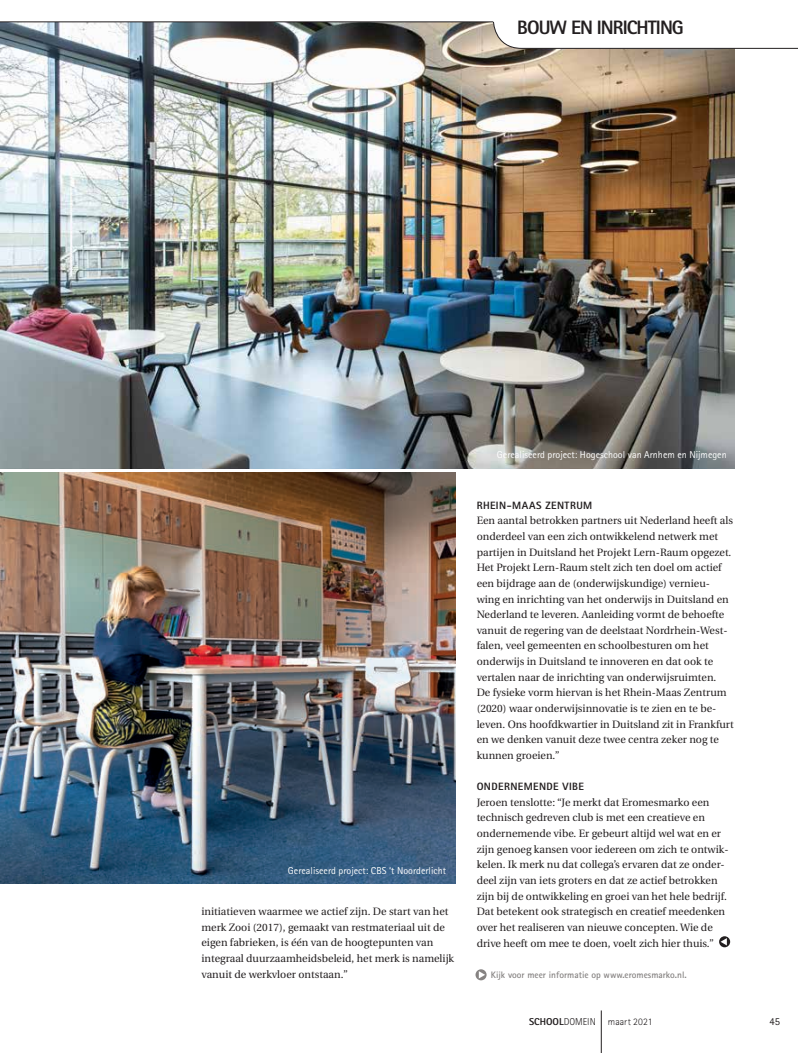
<style>
.page{position:relative;width:798px;height:1053px;background:#fff}
.page>*{position:absolute;margin:0;border:0;box-sizing:border-box;transform-origin:0 0}
.t1{font:800 19.38px "Rotis Sans Serif";letter-spacing:-.05em;color:#231f20}
.t2{font:10.62px/15.6px "Utopia";color:#231f20}
.t3{font:800 10.62px "Rotis Sans Serif";letter-spacing:.035em;color:#231f20}
.t4{font:10.62px "Rotis Sans Serif";color:#231f20}
.t5{font:10px "Rotis Sans Serif";color:#fff}
.t6{font:300 10px "Rotis Sans Serif";color:#231f20}
.t7{font:700 9.38px "Rotis Sans Serif";color:#868382}
.s1{font-weight:800}
</style>
<div class="page">
<hr style="left:600px;top:1010px;width:1px;height:42px;background:#231f20">
<img style="left:0;top:23px;width:733px;height:445px">
<svg style="left:493px;top:22px;width:304px;height:27px"></svg>
<hr style="left:0;top:22px;width:493px;height:1px;background:#231f20">
<img style="left:0;top:472px;width:455px;height:411px">
<svg style="left:718px;top:936px;width:11px;height:11px"></svg>
<svg style="left:720px;top:938px;width:6px;height:7px"></svg>
<svg style="left:475px;top:969px;width:11px;height:11px"></svg>
<svg style="left:478px;top:971px;width:7px;height:7px"></svg>
<h1 class="t1" style="left:517px;top:15px;width:168px">BOUW EN INRICHTING</h1>
<p class="t5" style="left:288px;top:864px;width:159px">Gerealiseerd project: CBS ‘t Noorderlicht</p>
<p class="t2" style="left:201px;top:903px;width:254px">initiatieven waarmee we actief zijn. De start van het merk Zooi (2017), gemaakt van restmateriaal uit de eigen fabrieken, is één van de hoogtepunten van integraal duurzaamheidsbeleid, het merk is namelijk vanuit de werkvloer ontstaan.”</p>
<p class="t5" style="left:497px;top:448px;width:231px">Gerealiseerd project: Hogeschool van Arnhem en Nijmegen</p>
<p class="t3" style="left:476px;top:498px;width:117px">RHEIN-MAAS ZENTRUM</p>
<p class="t2" style="left:476px;top:513px;width:258px">Een aantal betrokken partners uit Nederland heeft als onderdeel van een zich ontwikkelend netwerk met partijen in Duitsland het Projekt Lern-Raum opgezet.<br>Het Projekt Lern-Raum stelt zich ten doel om actief een bijdrage aan de (onderwijskundige) vernieu&shy;wing en inrichting van het onderwijs in Duitsland en Nederland te leveren. Aanleiding vormt de behoefte vanuit de regering van de deelstaat Nordrhein-West&shy;falen, veel gemeenten en schoolbesturen om het onderwijs in Duitsland te innoveren en dat ook te vertalen naar de inrichting van onderwijsruimten.<br>De fysieke vorm hiervan is het Rhein-Maas Zentrum (2020) waar onderwijsinnovatie is te zien en te be&shy;leven. Ons hoofdkwartier in Duitsland zit in Frankfurt en we denken vanuit deze twee centra zeker nog te kunnen groeien.”</p>
<p class="t3" style="left:476px;top:779px;width:109px">ONDERNEMENDE VIBE</p>
<p class="t2" style="left:476px;top:794px;width:253px">Jeroen tenslotte: “Je merkt dat Eromesmarko een technisch gedreven club is met een creatieve en ondernemende vibe. Er gebeurt altijd wel wat en er zijn genoeg kansen voor iedereen om zich te ontwik&shy;kelen. Ik merk nu dat collega’s ervaren dat ze onder&shy;deel zijn van iets groters en dat ze actief betrokken zijn bij de ontwikkeling en groei van het hele bedrijf.<br>Dat betekent ook strategisch en creatief meedenken over het realiseren van nieuwe concepten. Wie de drive heeft om mee te doen, voelt zich hier thuis.”</p>
<p class="t7" style="left:490px;top:968px;width:197px">Kijk voor meer informatie op www.eromesmarko.nl.</p>
<p class="t6" style="left:529px;top:1015px;width:125px"><span class="s1">SCHOOL</span>DOMEIN maart 2021</p>
<p class="t4" style="left:769px;top:1014px;width:12px">45</p>
</div>
